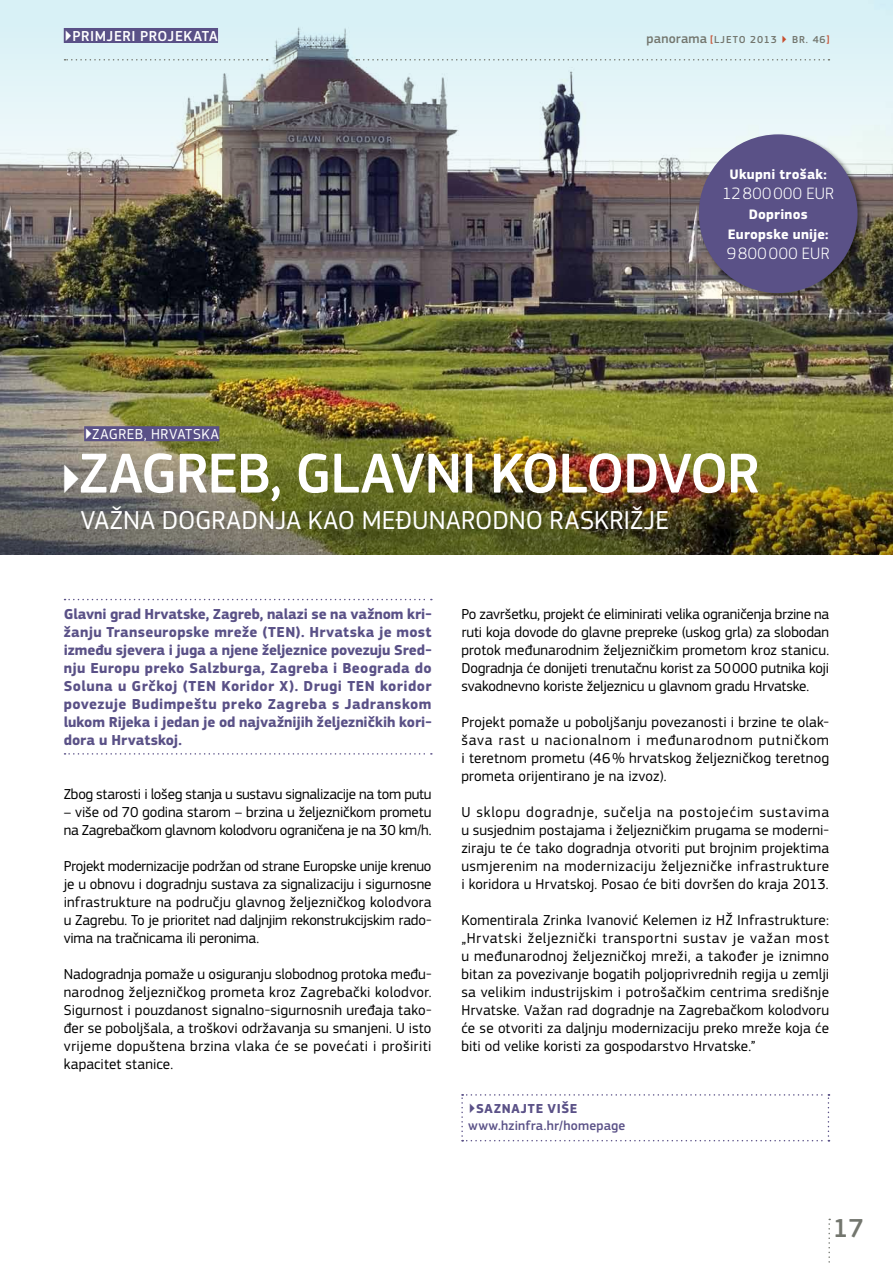
<style>
.page{position:relative;width:893px;height:1263px;background:#fff}
.page>*{position:absolute;margin:0;border:0;box-sizing:border-box;transform-origin:0 0}
.t1{font:500 58.5px "EC Square Sans Pro";letter-spacing:.005em;color:#fff}
.t2{font:27px "EC Square Sans Pro";letter-spacing:.015em;color:#fff}
.t3{font:500 27px "EC Square Sans Pro";color:#73766e}
.t4{font:300 17.1px "EC Square Sans Pro";letter-spacing:.025em;color:#fff}
.t5{font:15px/18px "EC Square Sans Pro";color:#000;text-align:justify}
.t6{font:700 15px/18px "EC Square Sans Pro";letter-spacing:.01em;color:#5a5187;text-align:justify}
.t7{font:500 15px "EC Square Sans Pro";letter-spacing:.045em;color:#fff}
.t8{font:15px "EC Square Sans Pro";letter-spacing:.035em;color:#fff}
.t9{font:700 14.25px/20px "EC Square Sans Pro";letter-spacing:.02em;color:#fff;text-align:center}
.t10{font:500 13.5px "EC Square Sans Pro";letter-spacing:.015em;color:#5a5187}
.t11{font:700 13.5px "EC Square Sans Pro";letter-spacing:.05em;color:#5a5187}
.t12{font:500 10.5px "EC Square Sans Pro";letter-spacing:.075em;color:#73766e}
.s1{font-size:13.5px}
.s2{color:#c74d2d}
.s3{font-size:40.5px}
</style>
<div class="page">
<img style="left:0;top:0;width:893px;height:555px">
<div style="left:84px;top:426px;width:135px;height:15px;background:#5a5187"></div>
<svg style="left:65px;top:599px;width:367px;height:1px"></svg>
<svg style="left:65px;top:753px;width:367px;height:2px"></svg>
<svg style="left:461px;top:1094px;width:368px;height:47px"></svg>
<div style="left:697px;top:133px;width:168px;height:168px;background:#000;opacity:.5"></div>
<div style="left:699px;top:134px;width:158px;height:159px;background:#5a5187;border-radius:50%"></div>
<div style="left:64px;top:28px;width:154px;height:15px;background:#5a5187"></div>
<svg style="left:828px;top:1219px;width:2px;height:44px"></svg>
<svg style="left:356px;top:59px;width:473px;height:2px"></svg>
<svg style="left:65px;top:59px;width:203px;height:2px"></svg>
<p class="t7" style="left:64px;top:27px;width:155px">▶PRIMJERI PROJEKATA</p>
<p class="t8" style="left:84px;top:425px;width:136px">▶Zagreb, Hrvatska</p>
<p class="t12" style="left:647px;top:33px;width:184px"><span class="s1">PANORAMA</span> <span class="s2">[</span>LJETO 2013 <span class="s2">▶</span> BR. 46<span class="s2">]</span></p>
<p class="t9" style="left:729px;top:165px;width:99px">Ukupni trošak:</p>
<p class="t4" style="left:722px;top:184px;width:111px">12800000 EUR</p>
<p class="t9" style="left:728px;top:205px;width:102px">Doprinos<br>Europske unije:</p>
<p class="t4" style="left:727px;top:243px;width:102px">9800000 EUR</p>
<h1 class="t1" style="left:59px;top:439px;width:702px"><span class="s3">▶</span>ZAGREB, GLAVNI KOLODVOR</h1>
<h2 class="t2" style="left:81px;top:504px;width:398px">Važna dogradnja kao međunarodno</h2>
<h2 class="t2" style="left:550px;top:504px;width:44px">raskri</h2>
<h2 class="t2" style="left:630px;top:504px;width:27px">žje</h2>
<p class="t6" style="left:64px;top:605px;width:369px">Glavni grad Hrvatske, Zagreb, nalazi se na važnom kri&shy;žanju Transeuropske mreže (TEN). Hrvatska je most između sjevera i juga a njene željeznice povezuju Sred&shy;nju Europu preko Salzburga, Zagreba i Beograda do Soluna u Grčkoj (TEN Koridor X). Drugi TEN koridor povezuje Budimpeštu preko Zagreba s Jadranskom lukom Rijeka i jedan je od najvažnijih željezničkih kori&shy;dora u Hrvatskoj.</p>
<p class="t5" style="left:64px;top:785px;width:369px">Zbog starosti i lošeg stanja u sustavu signalizacije na tom putu</p>
<p class="t5" style="left:64px;top:803px;width:369px">– više od 70 godina starom – brzina u željezničkom prometu na Zagrebačkom glavnom kolodvoru ograničena je na 30 km/h.</p>
<p class="t5" style="left:64px;top:857px;width:369px">Projekt modernizacije podržan od strane Europske unije krenuo je u obnovu i dogradnju sustava za signalizaciju i sigurnosne infrastrukture na području glavnog željezničkog kolodvora u Zagrebu. To je prioritet nad daljnjim rekonstrukcijskim rado&shy;vima na tračnicama ili peronima.</p>
<p class="t5" style="left:64px;top:965px;width:369px">Nadogradnja pomaže u osiguranju slobodnog protoka među&shy;narodnog željezničkog prometa kroz Zagrebački kolodvor.<br>Sigurnost i pouzdanost signalno-sigurnosnih uređaja tako&shy;đer se poboljšala, a troškovi održavanja su smanjeni. U isto vrijeme dopuštena brzina vlaka će se povećati i proširiti kapacitet stanice.</p>
<p class="t5" style="left:461px;top:605px;width:369px">Po završetku, projekt će eliminirati velika ograničenja brzine na ruti koja dovode do glavne prepreke (uskog grla) za slobodan protok međunarodnim željezničkim prometom kroz stanicu.<br>Dogradnja će donijeti trenutačnu korist za 50000 putnika koji svakodnevno koriste željeznicu u glavnom gradu Hrvatske.</p>
<p class="t5" style="left:461px;top:713px;width:369px">Projekt pomaže u poboljšanju povezanosti i brzine te olak&shy;šava rast u nacionalnom i međunarodnom putničkom i teretnom prometu (46% hrvatskog željezničkog teretnog prometa orijentirano je na izvoz).</p>
<p class="t5" style="left:461px;top:803px;width:369px">U sklopu dogradnje, sučelja na postojećim sustavima u susjednim postajama i željezničkim prugama se moderni&shy;ziraju te će tako dogradnja otvoriti put brojnim projektima usmjerenim na modernizaciju željezničke infrastrukture i koridora u Hrvatskoj. Posao će biti dovršen do kraja 2013.</p>
<p class="t5" style="left:461px;top:911px;width:369px">Komentirala Zrinka Ivanović Kelemen iz HŽ Infrastrukture: „Hrvatski željeznički transportni sustav je važan most u međunarodnoj željezničkoj mreži, a također je iznimno bitan za povezivanje bogatih poljoprivrednih regija u zemlji sa velikim industrijskim i potrošačkim centrima središnje Hrvatske. Važan rad dogradnje na Zagrebačkom kolodvoru će se otvoriti za daljnju modernizaciju preko mreže koja će biti od velike koristi za gospodarstvo Hrvatske.”</p>
<p class="t11" style="left:468px;top:1100px;width:62px">▶Saznajte</p>
<p class="t11" style="left:547px;top:1100px;width:23px">više</p>
<p class="t10" style="left:468px;top:1117px;width:159px">WWW.HZINFRA.HR/HOMEPAGE</p>
<h2 class="t3" style="left:833px;top:1212px;width:32px">17</h2>
</div>
